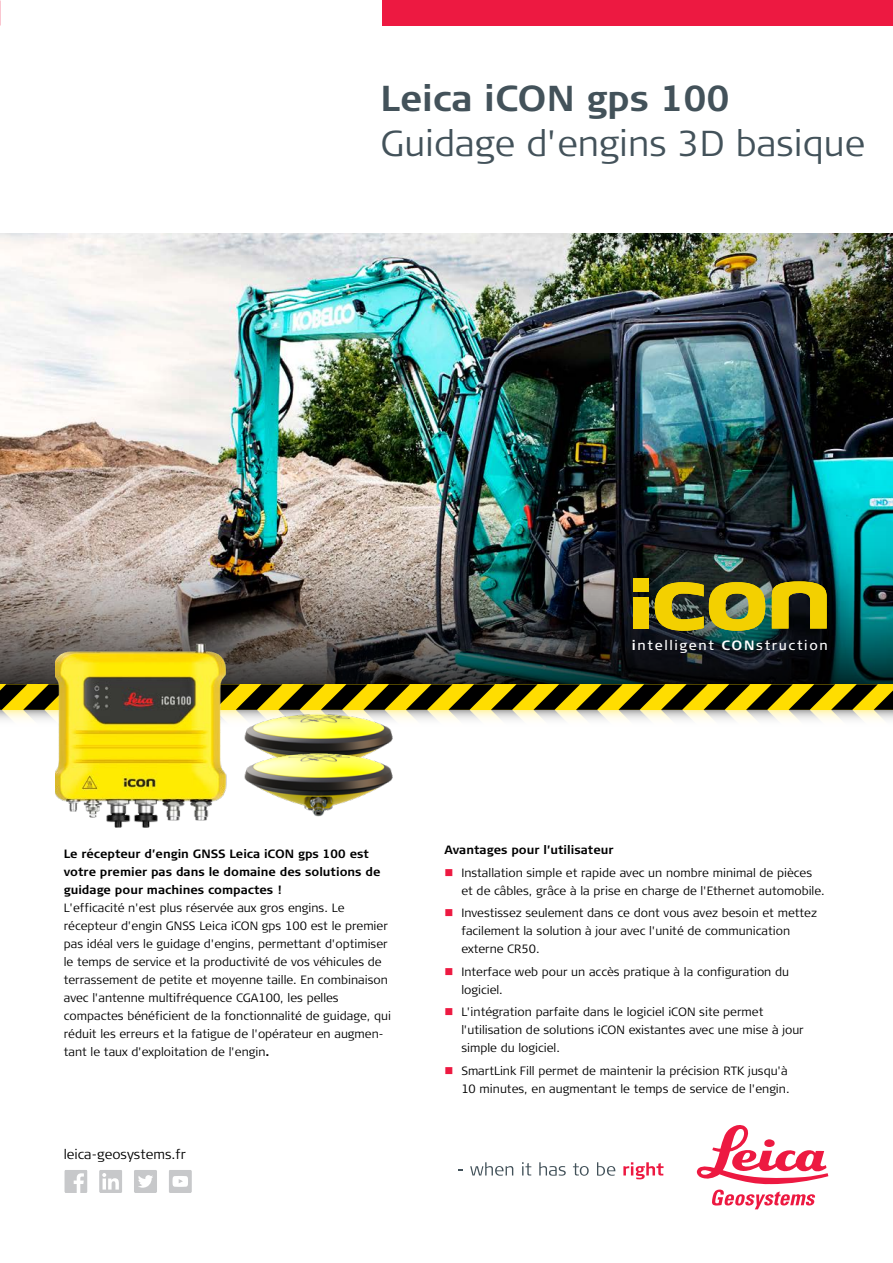
<style>
.page{position:relative;width:893px;height:1263px;background:#fff}
.page>*{position:absolute;margin:0;border:0;box-sizing:border-box;transform-origin:0 0}
.t1{font:300 36px "Signa Column";color:#43525a}
.t2{font:700 36px "Signa Column";color:#43525a}
.t3{font:13.5px "Signa Column";letter-spacing:.12em;color:#fff}
.t4{font:300 13.5px "Signa Column";color:#000}
.t5{font:300 12px/18px "Signa Column";color:#000}
.t6{font:700 12px/18px "Signa Column";color:#000}
.s1{font-weight:700}
.s2{color:#ed1941}
</style>
<div class="page">
<img style="left:297px;top:735px;width:96px;height:4px">
<div style="left:383px;top:0;width:510px;height:26px;background:#ed1941"></div>
<img style="left:0;top:234px;width:893px;height:294px">
<img style="left:297px;top:739px;width:96px;height:78px">
<img style="left:0;top:528px;width:893px;height:156px">
<svg style="left:0;top:684px;width:893px;height:51px"></svg>
<img style="left:55px;top:641px;width:242px;height:187px">
<div style="left:633px;top:597px;width:16px;height:31px;background:#f3d000"></div>
<div style="left:633px;top:578px;width:16px;height:13px;background:#f3d000"></div>
<svg style="left:655px;top:581px;width:172px;height:50px;background:#9d9018"></svg>
<svg style="left:470px;top:1162px;width:43px;height:14px"></svg>
<svg style="left:522px;top:1162px;width:9px;height:13px"></svg>
<svg style="left:539px;top:1162px;width:27px;height:14px"></svg>
<svg style="left:573px;top:1163px;width:16px;height:13px"></svg>
<svg style="left:597px;top:1162px;width:18px;height:14px"></svg>
<svg style="left:623px;top:1162px;width:40px;height:17px"></svg>
<svg style="left:697px;top:1125px;width:131px;height:84px"></svg>
<svg style="left:169px;top:1170px;width:23px;height:23px"></svg>
<svg style="left:134px;top:1170px;width:23px;height:23px"></svg>
<svg style="left:99px;top:1170px;width:23px;height:23px"></svg>
<svg style="left:64px;top:1170px;width:24px;height:23px"></svg>
<h1 class="t2" style="left:381px;top:75px;width:351px">Leica iCON gps 100</h1>
<h1 class="t1" style="left:381px;top:120px;width:486px">Guidage d'engins 3D basique</h1>
<p class="t3" style="left:632px;top:636px;width:197px"><span class="s1">i</span>ntelligent <span class="s1">CON</span>struction</p>
<p class="t6" style="left:64px;top:845px;width:318px">Le récepteur d’engin GNSS Leica iCON gps 100 est votre premier pas dans le domaine des solutions de guidage pour machines compactes !</p>
<p class="t5" style="left:64px;top:899px;width:329px">L'efficacité n'est plus réservée aux gros engins. Le récepteur d'engin GNSS Leica iCON gps 100 est le premier pas idéal vers le guidage d'engins, permettant d'optimiser le temps de service et la productivité de vos véhicules de terrassement de petite et moyenne taille. En combinaison avec l'antenne multifréquence CGA100, les pelles compactes bénéficient de la fonctionnalité de guidage, qui réduit les erreurs et la fatigue de l'opérateur en augmen&shy;tant le taux d'exploitation de l'engin<span class="s1">.</span></p>
<p class="t4" style="left:64px;top:1146px;width:124px">leica-geosystems.fr</p>
<p class="t6" style="left:444px;top:841px;width:171px">Avantages pour l’utilisateur</p>
<p class="t5" style="left:461px;top:864px;width:365px;text-indent:-17px"><span class="s2">■</span> Installation simple et rapide avec un nombre minimal de pièces et de câbles, grâce à la prise en charge de l'Ethernet automobile.</p>
<p class="t5" style="left:461px;top:904px;width:357px;text-indent:-17px"><span class="s2">■</span> Investissez seulement dans ce dont vous avez besoin et mettez facilement la solution à jour avec l'unité de communication externe CR50.</p>
<p class="t5" style="left:461px;top:963px;width:329px;text-indent:-17px"><span class="s2">■</span> Interface web pour un accès pratique à la configuration du logiciel.</p>
<p class="t5" style="left:461px;top:1003px;width:344px;text-indent:-17px"><span class="s2">■</span> L'intégration parfaite dans le logiciel iCON site permet l'utilisation de solutions iCON existantes avec une mise à jour simple du logiciel.</p>
<p class="t5" style="left:444px;top:1062px;width:347px;text-align:right"><span class="s2">■</span> SmartLink Fill permet de maintenir la précision RTK jusqu'à<br>10 minutes, en augmentant le temps de service de l'engin.</p>
</div>
